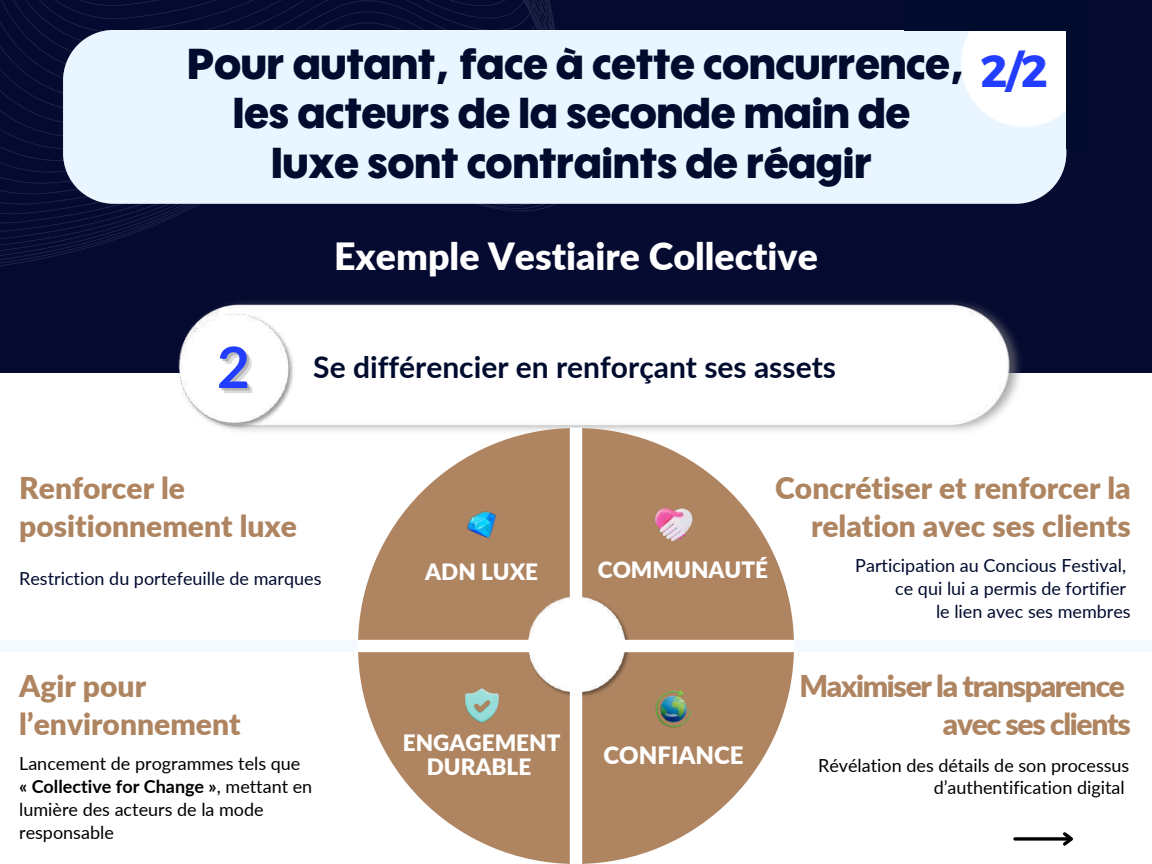
<style>
.page{position:relative;width:1152px;height:864px;background:#050a30}
.page>*{position:absolute;margin:0;border:0;box-sizing:border-box;transform-origin:0 0}
.t1{font:700 45px "Montserrat";color:#233dff}
.t2{font:900 42px/49.5px "Wes FY";letter-spacing:.005em;color:#000b2e;text-align:center}
.t3{font:900 37.5px "Lato";color:#fff}
.t4{font:900 30px/38.1px "Lato";color:#af8561}
.t5{font:900 30px/38.2px "Lato";letter-spacing:-.045em;color:#af8561;text-align:right}
.t6{font:700 30px "Lato";color:#000b2e}
.t7{font:900 24px "Lato";color:#fff}
.t8{font:900 22.5px/23.7px "Lato";color:#fff;text-align:center}
.t9{font:18px/23.1px "Lato";color:#000;text-align:right}
.t10{font:18px/23.1px "Lato";color:#000b2e;text-align:right}
.s1{font-size:57px;color:rgb(141 141 141/.3)}
.s2{font-weight:700}
</style>
<div class="page">
<div style="left:0;top:373px;width:1152px;height:491px;background:#fff"></div>
<svg style="left:1015px;top:837px;width:45px;height:4px"></svg>
<svg style="left:1060px;top:829px;width:17px;height:20px"></svg>
<img style="left:175px;top:302px;width:849px;height:137px">
<img style="left:164px;top:365px;width:139px;height:70px">
<div style="left:358px;top:428px;width:436px;height:436px;background:#af8561;border-radius:50%"></div>
<img style="left:515px;top:588px;width:122px;height:116px">
<svg style="left:0;top:0;width:653px;height:365px"></svg>
<div style="left:63px;top:30px;width:1003px;height:174px;background:#e9f5ff"></div>
<div style="left:961px;top:1px;width:126px;height:126px;background:#fff;border-radius:50%"></div>
<div style="left:1066px;top:0;width:22px;height:149px;background:#000b2e"></div>
<div style="left:905px;top:0;width:184px;height:30px;background:#000b2e"></div>
<div style="left:570px;top:428px;width:12px;height:436px;background:#fff"></div>
<div style="left:0;top:640px;width:1152px;height:12px;background:#fff"></div>
<div style="left:0;top:640px;width:358px;height:12px;background:#f4faff"></div>
<div style="left:794px;top:640px;width:358px;height:12px;background:#f4faff"></div>
<img style="left:467px;top:511px;width:29px;height:28px">
<img style="left:635px;top:688px;width:57px;height:40px">
<img style="left:655px;top:508px;width:38px;height:33px">
<img style="left:465px;top:688px;width:34px;height:34px">
<h2 class="t2" style="left:187px;top:41px;width:779px">Pour autant, face à cette concurrence, les acteurs de la seconde main de<br>luxe sont contraints de réagir</h2>
<h1 class="t1" style="left:981px;top:42px;width:69px">2/2</h1>
<h3 class="t3" style="left:334px;top:233px;width:485px">Exemple Vestiaire Collective</h3>
<h3 class="t6" style="left:222px;top:348px;width:616px"><span class="s1">2</span> Se différencier en renforçant ses assets</h3>
<h3 class="t4" style="left:19px;top:468px;width:279px">Renforcer le positionnement luxe</h3>
<p class="t10" style="left:19px;top:566px;width:304px">Restriction du portefeuille de marques</p>
<h3 class="t4" style="left:19px;top:666px;width:223px">Agir pour l’environnement</h3>
<p class="t9" style="left:19px;top:751px;width:295px;text-align:left">Lancement de programmes tels que <span class="s2">« Collective for Change »</span>, mettant en lumière des acteurs de la mode responsable</p>
<p class="t8" style="left:425px;top:559px;width:114px">ADN LUXE</p>
<p class="t8" style="left:403px;top:731px;width:159px">ENGAGEMENT<br>DURABLE</p>
<p class="t8" style="left:598px;top:557px;width:172px">COMMUNAUTÉ</p>
<h3 class="t4" style="left:775px;top:468px;width:357px;text-align:right">Concrétiser et renforcer la relation avec ses clients</h3>
<p class="t10" style="left:855px;top:553px;width:277px">Participation au Concious Festival, ce qui lui a permis de fortifier<br>le lien avec ses membres</p>
<h3 class="t7" style="left:604px;top:741px;width:142px">CONFIANCE</h3>
<h3 class="t5" style="left:799px;top:666px;width:333px">Maximiser la transparence avec ses clients</h3>
<p class="t9" style="left:818px;top:753px;width:313px;line-height:22.5px">Révélation des détails de son processus d’authentification digital</p>
</div>
